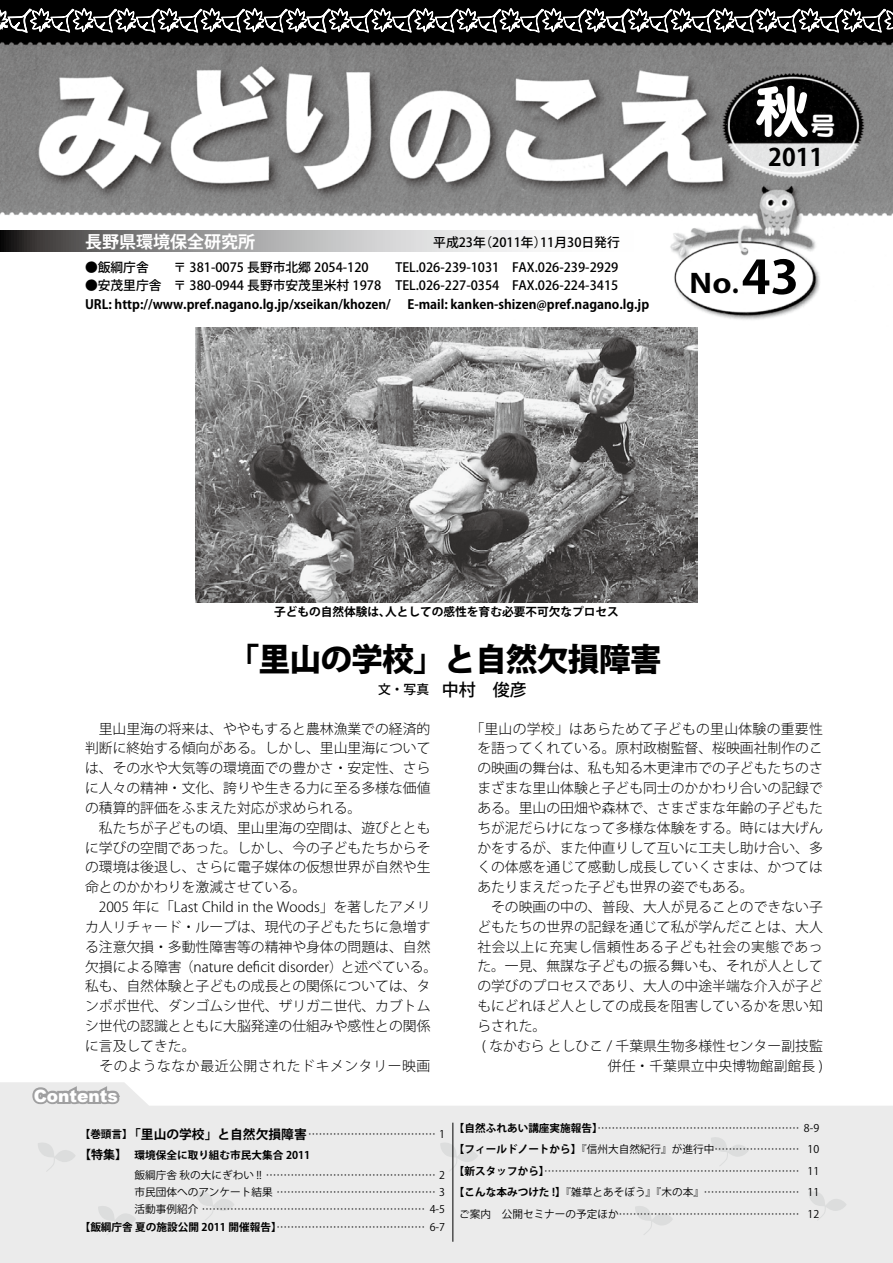
<style>
.page{position:relative;width:893px;height:1263px;background:#fff}
.page>*{position:absolute;margin:0;border:0;box-sizing:border-box;transform-origin:0 0}
.t1{font:57px "Seurat Pro B";color:#fff}
.t2{font:800 31.95px "Koz Go Pro";letter-spacing:-.03em;color:#000}
.t3{font:700 26.1px "Koz Go Pro";color:#000;scale:1.25 1}
.t4{font:25.5px "Seurat Pro B";color:#fff}
.t5{font:700 24px "Koz Go Pro";color:#000}
.t6{font:700 16.95px "Koz Go Pro";color:#fff}
.t7{font:900 16.95px "Arial";color:#fff}
.t8{font:300 13.8px/19.8px "Koz Go Pro";color:#000}
.t9{font:300 13.8px "Koz Go Pro";letter-spacing:.02em;color:#000}
.t10{font:300 13.8px "Koz Go Pro";letter-spacing:.045em;color:#000}
.t11{font:500 12.75px "Koz Go Pro";color:#000}
.t12{font:700 12.75px "Koz Go Pro";color:#000}
.t13{font:700 11.7px "Koz Go Pro";color:#000}
.t14{font:10.65px/21.5px "Koz Go Pro";color:#000;text-align:center}
.s1{font-size:45.75px}
.s2{font-size:16.95px}
.s3{font-size:10.65px}
.s4{font-weight:400;font-size:10.65px}
.s5{font-weight:700;font-size:12px}
.s6{font-weight:700}
</style>
<div class="page">
<img style="left:0;top:42px;width:893px;height:278px">
<div style="left:0;top:218px;width:663px;height:100px;background:#fff"></div>
<svg style="left:0;top:0;width:893px;height:42px;background:#2c2c2c"></svg>
<svg style="left:1px;top:231px;width:532px;height:21px;background:#a2a2a2"></svg>
<svg style="left:0;top:1082px;width:893px;height:181px;background:#ededed"></svg>
<svg style="left:29px;top:1083px;width:94px;height:25px;background:#c4c4c5"></svg>
<svg style="left:38px;top:1142px;width:38px;height:30px"></svg>
<svg style="left:196px;top:1191px;width:38px;height:30px"></svg>
<svg style="left:440px;top:1142px;width:38px;height:30px"></svg>
<svg style="left:635px;top:1205px;width:38px;height:30px"></svg>
<svg style="left:711px;top:1136px;width:38px;height:30px"></svg>
<svg style="left:808px;top:1191px;width:39px;height:30px"></svg>
<hr style="left:453px;top:1123px;width:1px;height:119px;background:#000">
<svg style="left:98px;top:1205px;width:38px;height:30px"></svg>
<img style="left:195px;top:327px;width:503px;height:276px">
<p class="t6" style="left:85px;top:230px;width:172px">長野県環境保全研究所</p>
<p class="t11" style="left:433px;top:234px;width:188px">平成23年（2011年）11月30日発行</p>
<p class="t11" style="left:85px;top:259px;width:65px">●飯綱庁舎</p>
<p class="t11" style="left:174px;top:259px;width:197px">〒 381-0075 長野市北郷 2054-120</p>
<p class="t11" style="left:396px;top:259px;width:224px">TEL.026-239-1031　FAX.026-239-2929</p>
<p class="t11" style="left:85px;top:278px;width:535px">●安茂里庁舎 〒 380-0944 長野市安茂里米村 1978 TEL.026-227-0354　FAX.026-224-3415</p>
<p class="t12" style="left:85px;top:296px;width:566px">URL: http://www.pref.nagano.lg.jp/xseikan/khozen/ 　E-mail: kanken-shizen@pref.nagano.lg.jp</p>
<h1 class="t1" style="left:753px;top:72px;width:59px">秋</h1>
<h3 class="t4" style="left:810px;top:107px;width:27px">号</h3>
<h3 class="t5" style="left:768px;top:141px;width:56px">2011</h3>
<h3 class="t3" style="left:689px;top:267px;width:89px">No.<span class="s1">43</span></h3>
<p class="t13" style="left:274px;top:604px;width:346px">子どもの自然体験は、人としての感性を育む必要不可欠なプロセス</p>
<h2 class="t2" style="left:228px;top:638px;width:436px">「里山の学校」と自然欠損障害</h2>
<p class="t11" style="left:378px;top:681px;width:150px">文・写真　<span class="s2">中村　俊彦</span></p>
<p class="t8" style="left:85px;top:719px;width:354px">　里山里海の将来は、ややもすると農林漁業での経済的判断に終始する傾向がある。しかし、里山里海については、その水や大気等の環境面での豊かさ・安定性、さらに人々の精神・文化、誇りや生きる力に至る多様な価値の積算的評価をふまえた対応が求められる。<br>　私たちが子どもの頃、里山里海の空間は、遊びとともに学びの空間であった。しかし、今の子どもたちからその環境は後退し、さらに電子媒体の仮想世界が自然や生命とのかかわりを激減させている。<br>　2005 年に「Last Child in the Woods」を著したアメリカ人リチャード・ルーブは、現代の子どもたちに急増する注意欠損・多動性障害等の精神や身体の問題は、自然欠損による障害（nature deficit disorder）と述べている。私も、自然体験と子どもの成長との関係については、タンポポ世代、ダンゴムシ世代、ザリガニ世代、カブトムシ世代の認識とともに大脳発達の仕組みや感性との関係に言及してきた。<br>　そのようななか最近公開されたドキメンタリー映画</p>
<p class="t9" style="left:470px;top:719px;width:354px">「里山の学校」はあらためて子どもの里山体験の重要性</p>
<p class="t8" style="left:477px;top:738px;width:347px">を語ってくれている。原村政樹監督、桜映画社制作のこ</p>
<p class="t8" style="left:477px;top:758px;width:347px">の映画の舞台は、私も知る木更津市での子どもたちのさ</p>
<p class="t8" style="left:477px;top:778px;width:347px">まざまな里山体験と子ども同士のかかわり合いの記録で</p>
<p class="t8" style="left:477px;top:798px;width:347px">ある。里山の田畑や森林で、さまざまな年齢の子どもた</p>
<p class="t8" style="left:477px;top:818px;width:347px">ちが泥だらけになって多様な体験をする。時には大げん</p>
<p class="t8" style="left:477px;top:838px;width:347px">かをするが、また仲直りして互いに工夫し助け合い、多</p>
<p class="t8" style="left:477px;top:857px;width:347px">くの体感を通じて感動し成長していくさまは、かつては</p>
<p class="t8" style="left:477px;top:877px;width:278px">あたりまえだった子ども世界の姿でもある。</p>
<p class="t8" style="left:477px;top:897px;width:347px">　その映画の中の、普段、大人が見ることのできない子</p>
<p class="t8" style="left:477px;top:917px;width:347px">どもたちの世界の記録を通じて私が学んだことは、大人</p>
<p class="t10" style="left:477px;top:937px;width:347px">社会以上に充実し信頼性ある子ども社会の実態であっ</p>
<p class="t8" style="left:477px;top:956px;width:347px">た。一見、無謀な子どもの振る舞いも、それが人として</p>
<p class="t8" style="left:477px;top:976px;width:347px">の学びのプロセスであり、大人の中途半端な介入が子ど</p>
<p class="t8" style="left:477px;top:996px;width:347px">もにどれほど人としての成長を阻害しているかを思い知</p>
<p class="t8" style="left:477px;top:1016px;width:71px">らされた。</p>
<p class="t8" style="left:482px;top:1036px;width:343px">( なかむら としひこ / 千葉県生物多様性センター副技監</p>
<p class="t8" style="left:608px;top:1056px;width:216px">併任・千葉県立中央博物館副館長 )</p>
<p class="t7" style="left:34px;top:1083px;width:86px">Contents</p>
<p class="t12" style="left:80px;top:1126px;width:367px"><span class="s3">【巻頭言】</span>「里山の学校」と自然欠損障害<span class="s4">………………………………… 1</span></p>
<p class="t14" style="left:135px;top:1145px;width:312px;line-height:20.2px;text-align:left;text-indent:-55px"><span class="s5">【特集】</span> <span class="s6">環境保全に取り組む市民大集合 2011<br></span>飯綱庁舎秋の大にぎわい !!… ………………………………………… 2</p>
<p class="t14" style="left:80px;top:1184px;width:367px;line-height:17.2px;text-align:right">市民団体へのアンケート結果………………………………………… 3<br>活動事例紹介………………………………………………………… 4-5<br><span class="s6">【飯綱庁舎 夏の施設公開 2011 開催報告】</span>…………………………………… 6-7</p>
<p class="t14" style="left:454px;top:1118px;width:367px"><span class="s6">【自然ふれあい講座実施報告】</span>………………………………………………… 8-9<span class="s6">【フィールドノートから】</span>『信州大自然紀行』が進行中…………………… 10<span class="s6">【新スタッフから】</span>………………………………………………………………… 11<span class="s6">【こんな本みつけた !】</span>『雑草とあそぼう』『木の本』… ……………………… 11ご案内　公開セミナーの予定ほか…………………………………………… 12</p>
</div>
